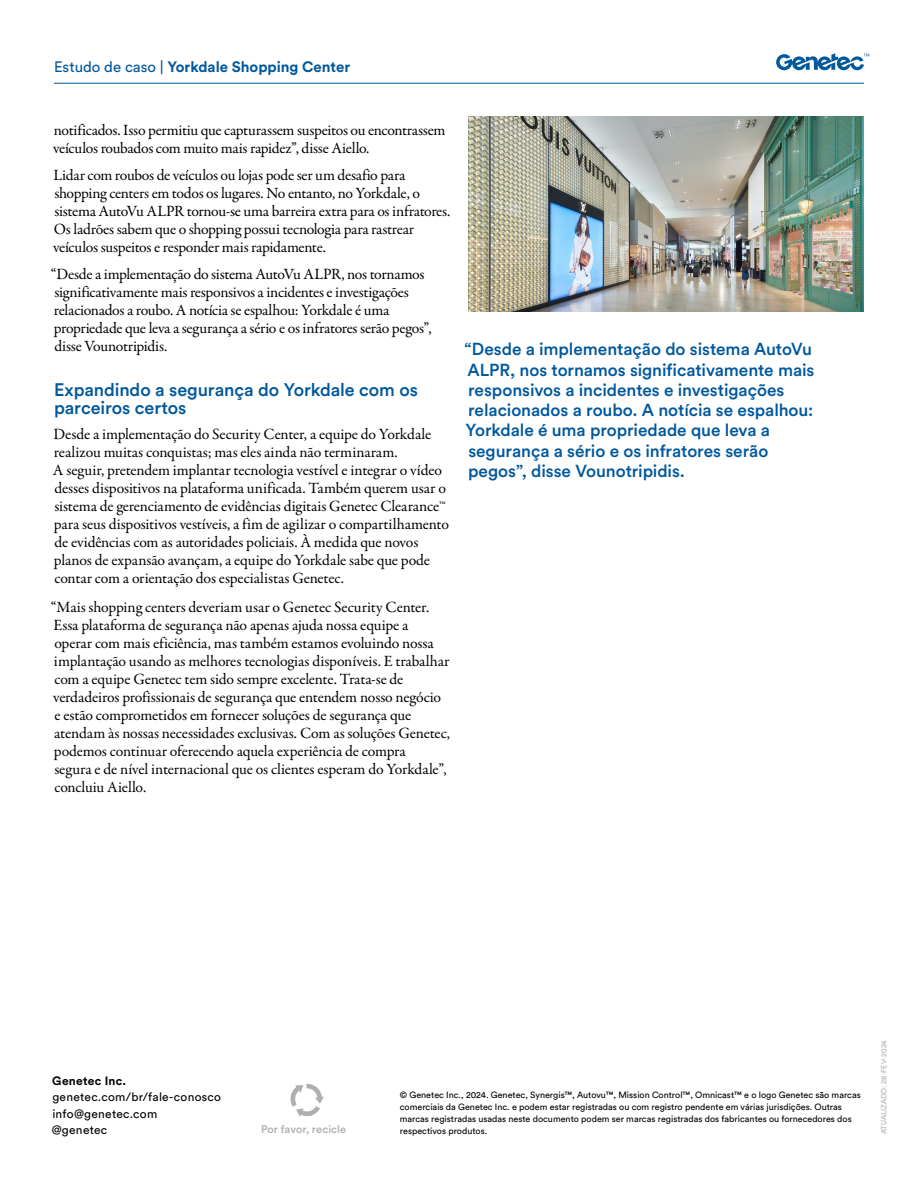
<style>
.page{position:relative;width:918px;height:1188px;background:#fff}
.page>*{position:absolute;margin:0;border:0;box-sizing:border-box;transform-origin:0 0}
.t1{font:500 18px/18px "Circular Pro";letter-spacing:-.005em;color:#00589d}
.t2{font:500 17.25px/20.2px "Circular Pro";letter-spacing:-.005em;color:#00589d}
.t3{font:15.75px/18px "Garamond Premr Pro";letter-spacing:-.015em;color:#000}
.t4{font:700 15px "Circular Pro";color:#00589d}
.t5{font:12px/16.5px "Circular Pro";letter-spacing:.02em;color:#000}
.t6{font:700 12px "Circular Pro";letter-spacing:.025em;color:#000}
.t7{font:500 10.95px "Circular Pro";letter-spacing:.005em;color:#adafb2}
.t8{font:9px/12px "Circular Pro";color:#000}
.t9{font:7.5px "Circular Pro";color:#adafb2}
.s1{font-weight:400}
</style>
<div class="page">
<hr style="left:54px;top:83px;width:810px;height:1px;background:#00589d">
<svg style="left:776px;top:53px;width:93px;height:17px"></svg>
<img style="left:468px;top:117px;width:396px;height:194px">
<svg style="left:290px;top:1084px;width:34px;height:33px"></svg>
<p class="t4" style="left:54px;top:56px;width:298px"><span class="s1">Estudo de caso |</span> Yorkdale Shopping Center</p>
<p class="t3" style="left:53px;top:121px;width:394px">notificados. Isso permitiu que capturassem suspeitos ou encontrassem veículos roubados com muito mais rapidez”, disse Aiello.</p>
<p class="t3" style="left:53px;top:166px;width:399px">Lidar com roubos de veículos ou lojas pode ser um desafio para shopping centers em todos os lugares. No entanto, no Yorkdale, o sistema AutoVu ALPR tornou-se uma barreira extra para os infratores.<br>Os ladrões sabem que o shopping possui tecnologia para rastrear veículos suspeitos e responder mais rapidamente.</p>
<p class="t3" style="left:51px;top:265px;width:382px">“Desde a implementação do sistema AutoVu ALPR, nos tornamos significativamente mais responsivos a incidentes e investigações relacionados a roubo. A notícia se espalhou: Yorkdale é uma propriedade que leva a segurança a sério e os infratores serão pegos”, disse Vounotripidis.</p>
<p class="t1" style="left:54px;top:380px;width:366px">Expandindo a segurança do Yorkdale com os parceiros certos</p>
<p class="t3" style="left:53px;top:426px;width:398px">Desde a implementação do Security Center, a equipe do Yorkdale realizou muitas conquistas; mas eles ainda não terminaram.<br>A seguir, pretendem implantar tecnologia vestível e integrar o vídeo desses dispositivos na plataforma unificada. Também querem usar o sistema de gerenciamento de evidências digitais Genetec Clearance™ para seus dispositivos vestíveis, a fim de agilizar o compartilhamento de evidências com as autoridades policiais. À medida que novos planos de expansão avançam, a equipe do Yorkdale sabe que pode contar com a orientação dos especialistas Genetec.</p>
<p class="t3" style="left:51px;top:598px;width:401px">“Mais shopping centers deveriam usar o Genetec Security Center.<br>Essa plataforma de segurança não apenas ajuda nossa equipe a<br>operar com mais eficiência, mas também estamos evoluindo nossa implantação usando as melhores tecnologias disponíveis. E trabalhar com a equipe Genetec tem sido sempre excelente. Trata-se de verdadeiros profissionais de segurança que entendem nosso negócio<br>e estão comprometidos em fornecer soluções de segurança que atendam às nossas necessidades exclusivas. Com as soluções Genetec, podemos continuar oferecendo aquela experiência de compra<br>segura e de nível internacional que os clientes esperam do Yorkdale”, concluiu Aiello.</p>
<p class="t2" style="left:465px;top:338px;width:351px">“Desde a implementação do sistema AutoVu ALPR, nos tornamos significativamente mais responsivos a incidentes e investigações relacionados a roubo. A notícia se espalhou:<br>Yorkdale é uma propriedade que leva a segurança a sério e os infratores serão pegos”, disse Vounotripidis.</p>
<p class="t6" style="left:52px;top:1072px;width:76px">Genetec Inc.</p>
<p class="t5" style="left:52px;top:1088px;width:171px">genetec.com/br/fale-conosco info@genetec.com<br>@genetec</p>
<p class="t7" style="left:261px;top:1122px;width:87px">Por favor, recicle</p>
<p class="t8" style="left:400px;top:1089px;width:462px">© Genetec Inc., 2024. Genetec, Synergis™, Autovu™, Mission Control™, Omnicast™ e o logo Genetec são marcas comerciais da Genetec Inc. e podem estar registradas ou com registro pendente em várias jurisdições. Outras marcas registradas usadas neste documento podem ser marcas registradas dos fabricantes ou fornecedores dos respectivos produtos.</p>
<p class="t9" style="left:879px;top:1134px;width:96px;rotate:-90deg">ATUALIZADO: 28-FEV-2024</p>
</div>
